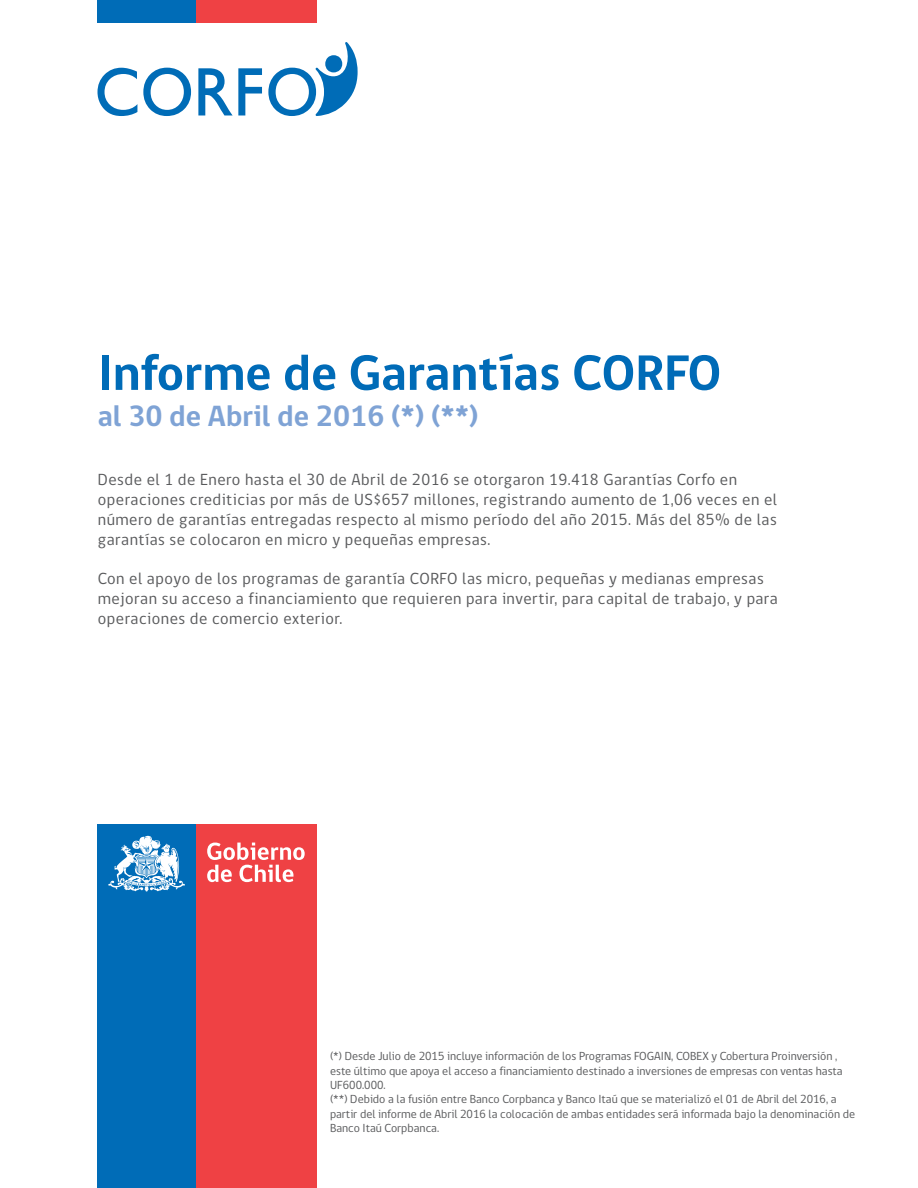
<style>
.page{position:relative;width:918px;height:1188px;background:#fff}
.page>*{position:absolute;margin:0;border:0;box-sizing:border-box;transform-origin:0 0}
.t1{font:700 51px "gob CL";color:#006bb7}
.t2{font:700 30px "gob CL";color:#7fa3d5}
.t3{font:16.5px/19.8px "gob CL";letter-spacing:.03em;color:#58595b}
.t4{font:12px/14.4px "gob CL";color:#58595b}
</style>
<div class="page">
<div style="left:98px;top:825px;width:98px;height:363px;background:#006cb7"></div>
<div style="left:196px;top:825px;width:120px;height:363px;background:#ef4144"></div>
<svg style="left:207px;top:843px;width:98px;height:39px"></svg>
<svg style="left:108px;top:835px;width:77px;height:57px"></svg>
<div style="left:98px;top:0;width:98px;height:22px;background:#006cb7"></div>
<div style="left:196px;top:0;width:120px;height:22px;background:#ef4144"></div>
<svg style="left:198px;top:68px;width:64px;height:47px"></svg>
<svg style="left:143px;top:68px;width:48px;height:48px"></svg>
<svg style="left:98px;top:68px;width:39px;height:48px"></svg>
<svg style="left:268px;top:42px;width:90px;height:74px"></svg>
<h1 class="t1" style="left:98px;top:338px;width:625px">Informe de Garantías CORFO</h1>
<h2 class="t2" style="left:98px;top:395px;width:382px">al 30 de Abril de 2016 (*) (**)</h2>
<p class="t3" style="left:98px;top:470px;width:681px">Desde el 1 de Enero hasta el 30 de Abril de 2016 se otorgaron 19.418 Garantías Corfo en operaciones crediticias por más de US$657 millones, registrando aumento de 1,06 veces en el número de garantías entregadas respecto al mismo período del año 2015. Más del 85% de las garantías se colocaron en micro y pequeñas empresas.</p>
<p class="t3" style="left:98px;top:569px;width:682px">Con el apoyo de los programas de garantía CORFO las micro, pequeñas y medianas empresas mejoran su acceso a financiamiento que requieren para invertir, para capital de trabajo, y para operaciones de comercio exterior.</p>
<p class="t4" style="left:330px;top:1049px;width:527px">(*) Desde Julio de 2015 incluye información de los Programas FOGAIN, COBEX y Cobertura Proinversión , este último que apoya el acceso a financiamiento destinado a inversiones de empresas con ventas hasta UF600.000.<br>(**) Debido a la fusión entre Banco Corpbanca y Banco Itaú que se materializó el 01 de Abril del 2016, a partir del informe de Abril 2016 la colocación de ambas entidades será informada bajo la denominación de Banco Itaú Corpbanca.</p>
</div>
